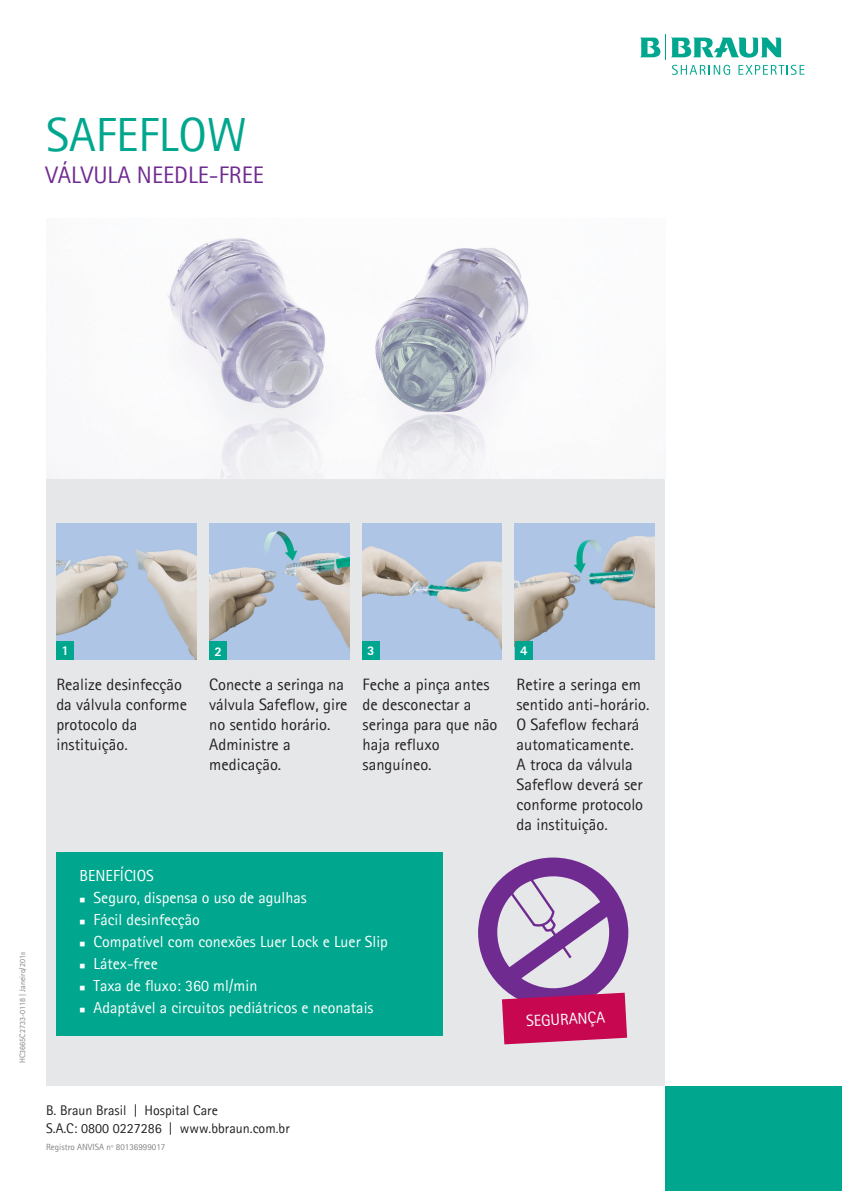
<style>
.page{position:relative;width:842px;height:1191px;background:#fff}
.page>*{position:absolute;margin:0;border:0;box-sizing:border-box;transform-origin:0 0}
.t1{font:48px "Rotis Sans Serif";color:#00a78e}
.t2{font:24px "Rotis Sans Serif";color:#702b91}
.t3{font:16.5px/20px "Rotis Sans Serif";color:#231f20}
.t4{font:16px "Rotis Sans Serif";color:#fff}
.t5{font:14px/18px "Rotis Sans Serif";color:#231f20}
.t6{font:700 13.3px "Rotis Sans Serif";color:#fff}
.t7{font:9px "Rotis Sans Serif";color:#808285}
.t8{font:8px "Rotis Sans Serif";color:#808285}
.s1{font-size:6px}
</style>
<div class="page">
<div style="left:46px;top:218px;width:619px;height:868px;background:#e6e7e9"></div>
<div style="left:56px;top:852px;width:387px;height:183px;background:#00a78e"></div>
<div style="left:478px;top:857px;width:150px;height:150px;background:#702b91;border-radius:50%"></div>
<img style="left:56px;top:524px;width:140px;height:135px">
<div style="left:56px;top:641px;width:18px;height:18px;background:#00a78e"></div>
<img style="left:209px;top:524px;width:140px;height:136px">
<div style="left:209px;top:641px;width:18px;height:19px;background:#00a78e"></div>
<img style="left:362px;top:524px;width:140px;height:135px">
<div style="left:362px;top:641px;width:18px;height:18px;background:#00a78e"></div>
<img style="left:515px;top:524px;width:140px;height:135px">
<div style="left:515px;top:641px;width:18px;height:18px;background:#00a78e"></div>
<svg style="left:640px;top:35px;width:164px;height:40px"></svg>
<svg style="left:496px;top:876px;width:131px;height:168px"></svg>
<img style="left:46px;top:218px;width:619px;height:260px">
<div style="left:665px;top:1086px;width:177px;height:105px;background:#00a78e"></div>
<h1 class="t1" style="left:46px;top:107px;width:202px">SAFEFLOW</h1>
<h2 class="t2" style="left:45px;top:161px;width:220px">VÁLVULA NEEDLE-FREE</h2>
<p class="t8" style="left:18px;top:1063px;width:112px;rotate:-90deg">HC3665C2733-0118 | Janeiro/201<span class="s1">8</span></p>
<p class="t6" style="left:62px;top:642px;width:9px">1</p>
<p class="t3" style="left:56px;top:674px;width:132px">Realize desinfecção da válvula conforme protocolo da instituição.</p>
<p class="t6" style="left:214px;top:643px;width:9px">2</p>
<p class="t3" style="left:209px;top:674px;width:140px">Conecte a seringa na válvula Safeflow, gire no sentido horário.<br>Administre a medicação.</p>
<p class="t6" style="left:367px;top:642px;width:9px">3</p>
<p class="t3" style="left:363px;top:674px;width:136px">Feche a pinça antes de desconectar a seringa para que não haja refluxo sanguíneo.</p>
<p class="t4" style="left:80px;top:866px;width:76px">BENEFÍCIOS</p>
<p class="t4" style="left:80px;top:888px;width:229px">■ Seguro, dispensa o uso de agulhas</p>
<p class="t4" style="left:80px;top:910px;width:122px">■ Fácil desinfecção</p>
<p class="t4" style="left:80px;top:932px;width:310px">■ Compatível com conexões Luer Lock e Luer Slip</p>
<p class="t4" style="left:80px;top:954px;width:80px">■ Látex-free</p>
<p class="t4" style="left:80px;top:976px;width:179px">■ Taxa de fluxo: 360 ml/min</p>
<p class="t4" style="left:80px;top:998px;width:295px">■ Adaptável a circuitos pediátricos e neonatais</p>
<p class="t6" style="left:520px;top:642px;width:9px">4</p>
<p class="t3" style="left:516px;top:674px;width:134px">Retire a seringa em sentido anti-horário.<br>O Safeflow fechará automaticamente.<br>A troca da válvula<br>Safeflow deverá ser conforme protocolo da instituição.</p>
<p class="t4" style="left:526px;top:1011px;width:81px;rotate:-3deg">SEGURANÇA</p>
<p class="t5" style="left:46px;top:1101px;width:245px">B. Braun Brasil | Hospital Care<br>S.A.C: 0800 0227286 | www.bbraun.com.br</p>
<p class="t7" style="left:46px;top:1141px;width:121px">Registro ANVISA nº 80136999017</p>
</div>
